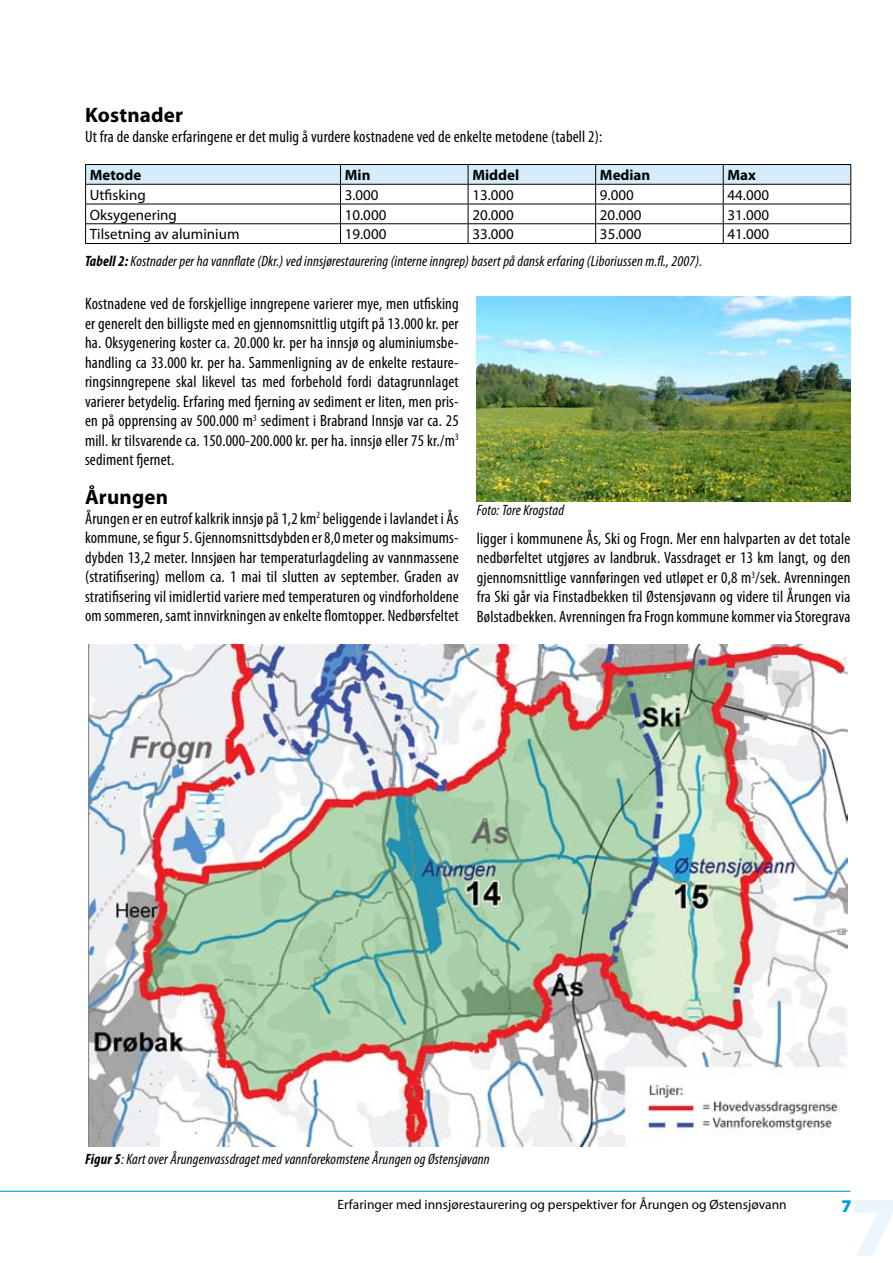
<style>
.page{position:relative;width:893px;height:1263px;background:#fff}
.page>*{position:absolute;margin:0;border:0;box-sizing:border-box;transform-origin:0 0}
.t1{font:900 85.5px "Myriad Pro";color:#eaf6fc}
.t2{font:700 21px "Myriad Pro";letter-spacing:.01em;color:#000}
.t3{font:900 18px "Myriad Pro";color:#009ee0}
.t4{font:condensed 16.5px/19.5px "Myriad Pro";letter-spacing:.01em;color:#000;text-align:justify}
.t5{font:italic condensed 15px "Myriad Pro";letter-spacing:.01em;color:#000}
.t6{font:15px "Myriad Pro";color:#000}
.t7{font:700 15px "Myriad Pro";color:#000}
.t8{font:13.5px "Myriad Pro";color:#000}
.s1{font-weight:700}
</style>
<div class="page">
<hr style="left:0;top:1191px;width:850px;height:1px;background:#009ee0">
<hr style="left:85px;top:243px;width:255px;height:1px;background:#000">
<hr style="left:340px;top:243px;width:128px;height:1px;background:#000">
<hr style="left:468px;top:243px;width:128px;height:1px;background:#000">
<hr style="left:596px;top:243px;width:127px;height:1px;background:#000">
<hr style="left:723px;top:243px;width:128px;height:1px;background:#000">
<svg style="left:85px;top:164px;width:766px;height:79px"></svg>
<img style="left:88px;top:644px;width:759px;height:502px">
<img style="left:477px;top:296px;width:373px;height:205px">
<p class="t2" style="left:85px;top:101px;width:100px">Kostnader</p>
<p class="t4" style="left:85px;top:126px;width:519px">Ut fra de danske erfaringene er det mulig å vurdere kostnadene ved de enkelte metodene (tabell 2):</p>
<p class="t7" style="left:90px;top:165px;width:53px">Metode</p>
<p class="t7" style="left:345px;top:165px;width:27px">Min</p>
<p class="t7" style="left:472px;top:165px;width:48px">Middel</p>
<p class="t7" style="left:600px;top:165px;width:52px">Median</p>
<p class="t7" style="left:727px;top:165px;width:30px">Max</p>
<p class="t6" style="left:90px;top:185px;width:58px">Utfisking</p>
<p class="t6" style="left:345px;top:185px;width:35px">3.000</p>
<p class="t6" style="left:472px;top:185px;width:43px">13.000</p>
<p class="t6" style="left:600px;top:185px;width:35px">9.000</p>
<p class="t6" style="left:727px;top:185px;width:43px">44.000</p>
<p class="t6" style="left:90px;top:205px;width:89px">Oksygenering</p>
<p class="t6" style="left:345px;top:205px;width:43px">10.000</p>
<p class="t6" style="left:472px;top:205px;width:43px">20.000</p>
<p class="t6" style="left:600px;top:205px;width:43px">20.000</p>
<p class="t6" style="left:727px;top:205px;width:43px">31.000</p>
<p class="t6" style="left:90px;top:225px;width:151px">Tilsetning av aluminium</p>
<p class="t6" style="left:345px;top:225px;width:43px">19.000</p>
<p class="t6" style="left:472px;top:225px;width:43px">33.000</p>
<p class="t6" style="left:600px;top:225px;width:43px">35.000</p>
<p class="t6" style="left:727px;top:225px;width:43px">41.000</p>
<p class="t5" style="left:85px;top:252px;width:619px"><span class="s1">Tabell 2:</span> Kostnader per ha vannflate (Dkr.) ved innsjørestaurering (interne inngrep) basert på dansk erfaring (Liboriussen m.fl., 2007).</p>
<p class="t4" style="left:85px;top:294px;width:375px">Kostnadene ved de forskjellige inngrepene varierer mye, men utfisking er generelt den billigste med en gjennomsnittlig utgift på 13.000 kr. per ha. Oksygenering koster ca. 20.000 kr. per ha innsjø og aluminiumsbe&shy;handling ca 33.000 kr. per ha. Sammenligning av de enkelte restaure&shy;ringsinngrepene skal likevel tas med forbehold fordi datagrunnlaget varierer betydelig. Erfaring med fjerning av sediment er liten, men pris&shy;en på opprensing av 500.000 m<sup>3</sup> sediment i Brabrand Innsjø var ca. 25 mill. kr tilsvarende ca. 150.000-200.000 kr. per ha. innsjø eller 75 kr./m<sup>3 </sup>sediment fjernet.</p>
<p class="t2" style="left:85px;top:483px;width:85px">Årungen</p>
<p class="t4" style="left:85px;top:508px;width:375px">Årungen er en eutrof kalkrik innsjø på 1,2 km<sup>2</sup> beliggende i lavlandet i Ås kommune, se figur 5. Gjennomsnittsdybden er 8,0 meter og maksimums&shy;dybden 13,2 meter. Innsjøen har temperaturlagdeling av vannmassene (stratifisering) mellom ca. 1 mai til slutten av september. Graden av stratifisering vil imidlertid variere med temperaturen og vindforholdene om sommeren, samt innvirkningen av enkelte flomtopper. Nedbørsfeltet</p>
<p class="t5" style="left:477px;top:501px;width:89px">Foto: Tore Krogstad</p>
<p class="t4" style="left:477px;top:528px;width:375px">ligger i kommunene Ås, Ski og Frogn. Mer enn halvparten av det totale nedbørfeltet utgjøres av landbruk. Vassdraget er 13 km langt, og den gjennomsnittlige vannføringen ved utløpet er 0,8 m<sup>3</sup>/sek. Avrenningen fra Ski går via Finstadbekken til Østensjøvann og videre til Årungen via Bølstadbekken. Avrenningen fra Frogn kommune kommer via Storegrava</p>
<p class="t5" style="left:85px;top:1150px;width:406px"><span class="s1">Figur 5</span>: Kart over Årungenvassdraget med vannforekomstene Årungen og Østensjøvann</p>
<p class="t8" style="left:337px;top:1196px;width:451px">Erfaringer med innsjørestaurering og perspektiver for Årungen og Østensjøvann</p>
<p class="t3" style="left:842px;top:1196px;width:12px">7</p>
<h1 class="t1" style="left:849px;top:1178px;width:50px">7</h1>
</div>
